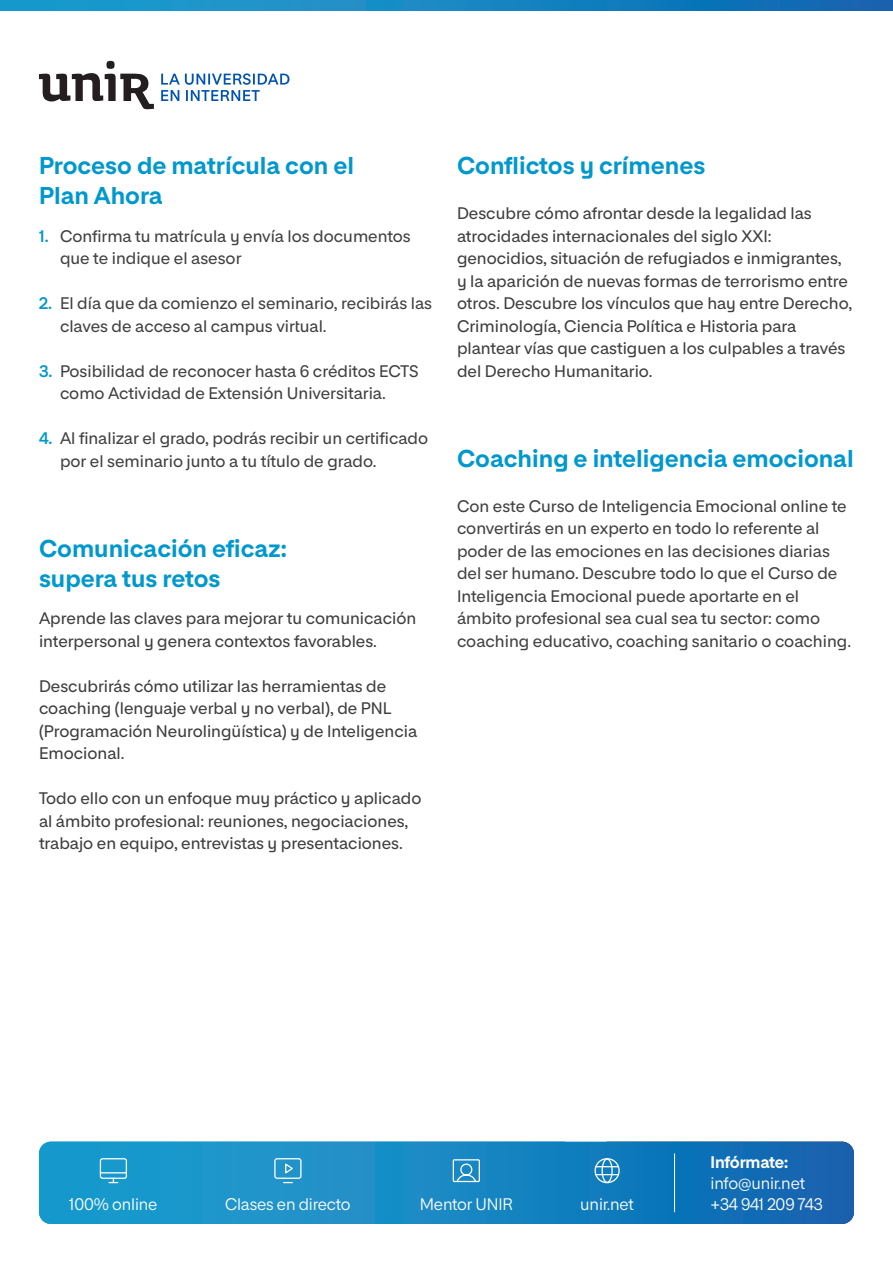
<style>
.page{position:relative;width:893px;height:1263px;background:#fff}
.page>*{position:absolute;margin:0;border:0;box-sizing:border-box;transform-origin:0 0}
._1_6_Subtítulo_1{font:700 24px/30px "Proeduca Sans";color:#0098cd}
.Texto{font:500 16.5px/22.5px "Proeduca Sans";color:#3e3e3f}
.Texto-2{font:500 16.5px/22.5px "Proeduca Sans";color:#414141}
.t1{font:16.5px "Proeduca Sans";letter-spacing:-.01em;color:#fff}
.t2{font:700 16.5px "Proeduca Sans";letter-spacing:-.02em;color:#fff}
.s1{font-weight:600;color:#0098cd}
</style>
<div class="page">
<svg style="left:0;top:0;width:893px;height:10px;background:#1684c1"></svg>
<svg style="left:161px;top:73px;width:128px;height:28px"></svg>
<svg style="left:39px;top:61px;width:115px;height:48px"></svg>
<div style="left:39px;top:1142px;width:815px;height:82px;background:linear-gradient(to right,#1da3d2,#1167b1);border-radius:12px"></div>
<svg style="left:94px;top:1157px;width:34px;height:27px"></svg>
<svg style="left:452px;top:1158px;width:29px;height:25px"></svg>
<svg style="left:274px;top:1157px;width:28px;height:27px"></svg>
<hr style="left:674px;top:1153px;width:1px;height:59px;background:#fff">
<div style="left:594px;top:1158px;width:26px;height:25px;border:1px solid #fff;border-radius:50%"></div>
<svg style="left:596px;top:1166px;width:22px;height:1px"></svg>
<svg style="left:596px;top:1174px;width:22px;height:1px"></svg>
<div style="left:601px;top:1158px;width:12px;height:25px;border:1px solid #fff;border-radius:50%"></div>
<p class="_1_6_Subtítulo_1" style="left:39px;top:151px;width:316px">Proceso de matrícula con el<br>Plan Ahora</p>
<p class="Texto-2" style="left:60px;top:224px;width:352px;text-indent:-21px"><span class="s1">1.</span> Confirma tu matrícula y envía los documentos que te indique el asesor</p>
<p class="Texto-2" style="left:60px;top:292px;width:374px;text-indent:-21px"><span class="s1">2.</span> El día que da comienzo el seminario, recibirás las claves de acceso al campus virtual.</p>
<p class="Texto-2" style="left:60px;top:359px;width:360px;text-indent:-21px"><span class="s1">3.</span> Posibilidad de reconocer hasta 6 créditos ECTS como Actividad de Extensión Universitaria.</p>
<p class="Texto-2" style="left:60px;top:427px;width:370px;text-indent:-21px"><span class="s1">4.</span> Al finalizar el grado, podrás recibir un certificado por el seminario junto a tu título de grado.</p>
<p class="_1_6_Subtítulo_1" style="left:39px;top:533px;width:249px">Comunicación eficaz: supera tus retos</p>
<p class="Texto" style="left:39px;top:607px;width:379px">Aprende las claves para mejorar tu comunicación interpersonal y genera contextos favorables.</p>
<p class="Texto" style="left:39px;top:674px;width:380px">Descubrirás cómo utilizar las herramientas de coaching (lenguaje verbal y no verbal), de PNL (Programación Neurolingüística) y de Inteligencia Emocional.</p>
<p class="Texto" style="left:39px;top:787px;width:384px">Todo ello con un enfoque muy práctico y aplicado al ámbito profesional: reuniones, negociaciones, trabajo en equipo, entrevistas y presentaciones.</p>
<p class="_1_6_Subtítulo_1" style="left:457px;top:151px;width:250px">Conflictos y crímenes</p>
<p class="Texto" style="left:457px;top:202px;width:397px">Descubre cómo afrontar desde la legalidad las atrocidades internacionales del siglo XXI: genocidios, situación de refugiados e inmigrantes, y la aparición de nuevas formas de terrorismo entre otros. Descubre los vínculos que hay entre Derecho, Criminología, Ciencia Política e Historia para plantear vías que castiguen a los culpables a través del Derecho Humanitario.</p>
<p class="_1_6_Subtítulo_1" style="left:457px;top:443px;width:398px">Coaching e inteligencia emocional</p>
<p class="Texto-2" style="left:457px;top:494px;width:396px">Con este Curso de Inteligencia Emocional online te convertirás en un experto en todo lo referente al poder de las emociones en las decisiones diarias del ser humano. Descubre todo lo que el Curso de Inteligencia Emocional puede aportarte en el ámbito profesional sea cual sea tu sector: como coaching educativo, coaching sanitario o coaching.</p>
<p class="t2" style="left:711px;top:1152px;width:79px">Infórmate:</p>
<p class="t1" style="left:711px;top:1173px;width:96px">info@unir.net</p>
<p class="t1" style="left:64px;top:1194px;width:90px">100% online</p>
<p class="t1" style="left:191px;top:1194px;width:127px">Clases en directo</p>
<p class="t1" style="left:69px;top:1194px;width:90px">100% online</p>
<p class="t1" style="left:420px;top:1194px;width:95px">Mentor UNIR</p>
<p class="t1" style="left:580px;top:1194px;width:55px">unir.net</p>
<p class="t1" style="left:711px;top:1194px;width:114px">+34 941 209 743</p>
<p class="t1" style="left:225px;top:1194px;width:227px">Clases en directo Mentor UNIR</p>
</div>
